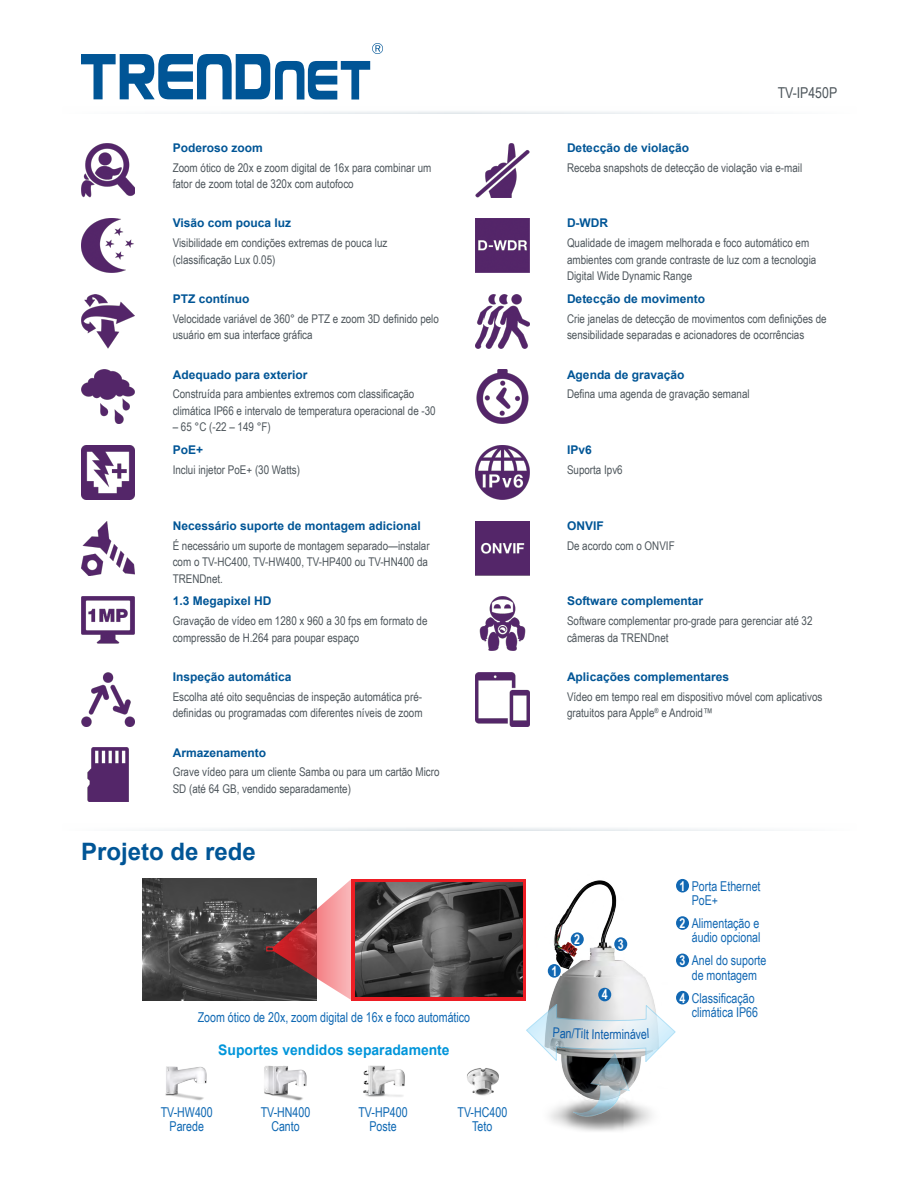
<style>
.page{position:relative;width:918px;height:1188px;background:#fff}
.page>*{position:absolute;margin:0;border:0;box-sizing:border-box;transform-origin:0 0}
.t1{font:700 24px "Arial";color:#005596}
.t2{font:15px "Arial Narrow";color:#4d555b}
.t3{font:700 14.55px "Arial";color:#0095da;scale:.96 1}
.t4{font:13.65px/14.5px "Arial Narrow";color:#0e68b3;text-align:center;scale:.96 1}
.t5{font:13.65px/14.5px "Arial Narrow";color:#1268b3;scale:.96 1}
.t6{font:13.65px "Arial Narrow";color:#0b5dab;scale:.96 1}
.t7{font:700 13.65px "Arial Narrow";color:#fff;scale:.96 1}
.t8{font:12px/16.5px "Arial Narrow";color:#4d555b}
.t9{font:700 12px "Arial";color:#005596}
</style>
<div class="page">
<svg style="left:170px;top:111px;width:579px;height:3px"></svg>
<svg style="left:81px;top:43px;width:302px;height:57px"></svg>
<img style="left:547px;top:880px;width:108px;height:251px">
<div style="left:614px;top:937px;width:13px;height:14px;background:#1268b3;border-radius:50%"></div>
<div style="left:571px;top:932px;width:13px;height:14px;background:#1268b3;border-radius:50%"></div>
<div style="left:548px;top:964px;width:13px;height:14px;background:#1268b3;border-radius:50%"></div>
<div style="left:676px;top:879px;width:13px;height:14px;background:#1268b3;border-radius:50%"></div>
<div style="left:676px;top:916px;width:13px;height:14px;background:#1268b3;border-radius:50%"></div>
<div style="left:676px;top:954px;width:13px;height:13px;background:#1268b3;border-radius:50%"></div>
<div style="left:676px;top:991px;width:13px;height:13px;background:#1268b3;border-radius:50%"></div>
<img style="left:264px;top:1065px;width:43px;height:36px">
<img style="left:363px;top:1065px;width:42px;height:32px">
<img style="left:165px;top:1066px;width:42px;height:34px">
<img style="left:467px;top:1068px;width:32px;height:28px">
<img style="left:142px;top:879px;width:124px;height:121px">
<svg style="left:352px;top:879px;width:174px;height:121px;background:#c72227"></svg>
<img style="left:355px;top:883px;width:167px;height:113px">
<svg style="left:266px;top:879px;width:85px;height:121px;background:#9c6a6b"></svg>
<img style="left:574px;top:1062px;width:56px;height:55px">
<div style="left:598px;top:988px;width:13px;height:13px;background:#1268b3;border-radius:50%"></div>
<img style="left:81px;top:219px;width:53px;height:54px">
<img style="left:81px;top:294px;width:54px;height:54px">
<img style="left:81px;top:143px;width:54px;height:54px">
<img style="left:81px;top:672px;width:54px;height:54px">
<img style="left:81px;top:597px;width:54px;height:47px">
<img style="left:81px;top:370px;width:54px;height:54px">
<img style="left:87px;top:748px;width:42px;height:54px">
<img style="left:475px;top:143px;width:54px;height:54px">
<img style="left:81px;top:446px;width:54px;height:54px">
<img style="left:475px;top:294px;width:54px;height:54px">
<img style="left:475px;top:219px;width:54px;height:54px">
<img style="left:476px;top:370px;width:53px;height:54px">
<img style="left:475px;top:446px;width:54px;height:54px">
<img style="left:475px;top:672px;width:54px;height:54px">
<img style="left:479px;top:597px;width:47px;height:54px">
<img style="left:81px;top:521px;width:54px;height:54px">
<img style="left:475px;top:521px;width:54px;height:54px">
<svg style="left:526px;top:1004px;width:149px;height:58px"></svg>
<p class="t9" style="left:173px;top:139px;width:92px">Poderoso zoom</p>
<p class="t8" style="left:173px;top:159px;width:260px">Zoom ótico de 20x e zoom digital de 16x para combinar um fator de zoom total de 320x com autofoco</p>
<p class="t9" style="left:173px;top:215px;width:120px">Visão com pouca luz</p>
<p class="t8" style="left:173px;top:234px;width:216px">Visibilidade em condições extremas de pouca luz (classificação Lux 0.05)</p>
<p class="t9" style="left:173px;top:290px;width:78px">PTZ contínuo</p>
<p class="t8" style="left:173px;top:310px;width:268px">Velocidade variável de 360° de PTZ e zoom 3D definido pelo usuário em sua interface gráfica</p>
<p class="t9" style="left:173px;top:366px;width:136px">Adequado para exterior</p>
<p class="t8" style="left:173px;top:385px;width:265px">Construída para ambientes extremos com classificação climática IP66 e intervalo de temperatura operacional de -30</p>
<p class="t8" style="left:173px;top:418px;width:100px">– 65 °C (-22 – 149 °F)</p>
<p class="t9" style="left:173px;top:442px;width:32px">PoE+</p>
<p class="t8" style="left:173px;top:461px;width:129px">Inclui injetor PoE+ (30 Watts)</p>
<p class="t9" style="left:173px;top:517px;width:250px">Necessário suporte de montagem adicional</p>
<p class="t8" style="left:173px;top:537px;width:259px">É necessário um suporte de montagem separado—instalar com o TV-HC400, TV-HW400, TV-HP400 ou TV-HN400 da<br>TRENDnet.</p>
<p class="t9" style="left:173px;top:593px;width:100px">1.3 Megapixel HD</p>
<p class="t8" style="left:173px;top:612px;width:256px">Gravação de vídeo em 1280 x 960 a 30 fps em formato de compressão de H.264 para poupar espaço</p>
<p class="t9" style="left:173px;top:668px;width:120px">Inspeção automática</p>
<p class="t8" style="left:173px;top:688px;width:251px">Escolha até oito sequências de inspeção automática pré&shy;definidas ou programadas com diferentes níveis de zoom</p>
<p class="t9" style="left:173px;top:744px;width:95px">Armazenamento</p>
<p class="t8" style="left:173px;top:763px;width:268px">Grave vídeo para um cliente Samba ou para um cartão Micro<br>SD (até 64 GB, vendido separadamente)</p>
<h1 class="t1" style="left:81px;top:835px;width:176px">Projeto de rede</h1>
<p class="t4" style="left:198px;top:1010px;width:285px">Zoom ótico de 20x, zoom digital de 16x e foco automático</p>
<p class="t3" style="left:218px;top:1040px;width:243px">Suportes vendidos separadamente</p>
<p class="t4" style="left:161px;top:1104px;width:56px">TV-HW400<br>Parede</p>
<p class="t4" style="left:458px;top:1104px;width:53px">TV-HC400<br>Teto</p>
<p class="t4" style="left:261px;top:1104px;width:53px">TV-HN400<br>Canto</p>
<p class="t4" style="left:358px;top:1104px;width:53px">TV-HP400<br>Poste</p>
<p class="t2" style="left:778px;top:81px;width:61px">TV-IP450P</p>
<p class="t9" style="left:567px;top:139px;width:124px">Detecção de violação</p>
<p class="t8" style="left:567px;top:159px;width:237px">Receba snapshots de detecção de violação via e-mail</p>
<p class="t9" style="left:567px;top:215px;width:43px">D-WDR</p>
<p class="t8" style="left:567px;top:234px;width:251px">Qualidade de imagem melhorada e foco automático em ambientes com grande contraste de luz com a tecnologia<br>Digital Wide Dynamic Range</p>
<p class="t9" style="left:567px;top:290px;width:140px">Detecção de movimento</p>
<p class="t8" style="left:567px;top:310px;width:261px">Crie janelas de detecção de movimentos com definições de sensibilidade separadas e acionadores de ocorrências</p>
<p class="t9" style="left:567px;top:366px;width:119px">Agenda de gravação</p>
<p class="t8" style="left:567px;top:385px;width:184px">Defina uma agenda de gravação semanal</p>
<p class="t9" style="left:567px;top:442px;width:26px">IPv6</p>
<p class="t8" style="left:567px;top:461px;width:57px">Suporta Ipv6</p>
<p class="t9" style="left:567px;top:517px;width:38px">ONVIF</p>
<p class="t8" style="left:567px;top:537px;width:109px">De acordo com o ONVIF</p>
<p class="t9" style="left:567px;top:593px;width:138px">Software complementar</p>
<p class="t8" style="left:567px;top:612px;width:247px">Software complementar pro-grade para gerenciar até 32 câmeras da TRENDnet</p>
<p class="t9" style="left:567px;top:668px;width:164px">Aplicações complementares</p>
<p class="t8" style="left:567px;top:688px;width:257px">Vídeo em tempo real em dispositivo móvel com aplicativos gratuitos para Apple<sup>®</sup> e Android™</p>
<p class="t7" style="left:551px;top:961px;width:8px">1</p>
<p class="t7" style="left:574px;top:929px;width:8px">2</p>
<p class="t7" style="left:618px;top:934px;width:8px">3</p>
<p class="t7" style="left:602px;top:984px;width:8px">4</p>
<p class="t6" style="left:566px;top:1023px;width:26px;rotate:2deg">n/Tilt</p>
<p class="t6" style="left:592px;top:1024px;width:20px;rotate:1deg">Inte</p>
<p class="t6" style="left:609px;top:1024px;width:14px">rm</p>
<p class="t7" style="left:680px;top:875px;width:8px">1</p>
<p class="t5" style="left:692px;top:878px;width:73px">Porta Ethernet<br>PoE+</p>
<p class="t7" style="left:680px;top:913px;width:8px">2</p>
<p class="t5" style="left:692px;top:915px;width:73px">Alimentação e áudio opcional</p>
<p class="t7" style="left:680px;top:950px;width:8px">3</p>
<p class="t5" style="left:692px;top:953px;width:79px">Anel do suporte de montagem</p>
<p class="t5" style="left:692px;top:990px;width:71px">Classificação climática IP66</p>
<p class="t7" style="left:680px;top:987px;width:8px">4</p>
</div>
